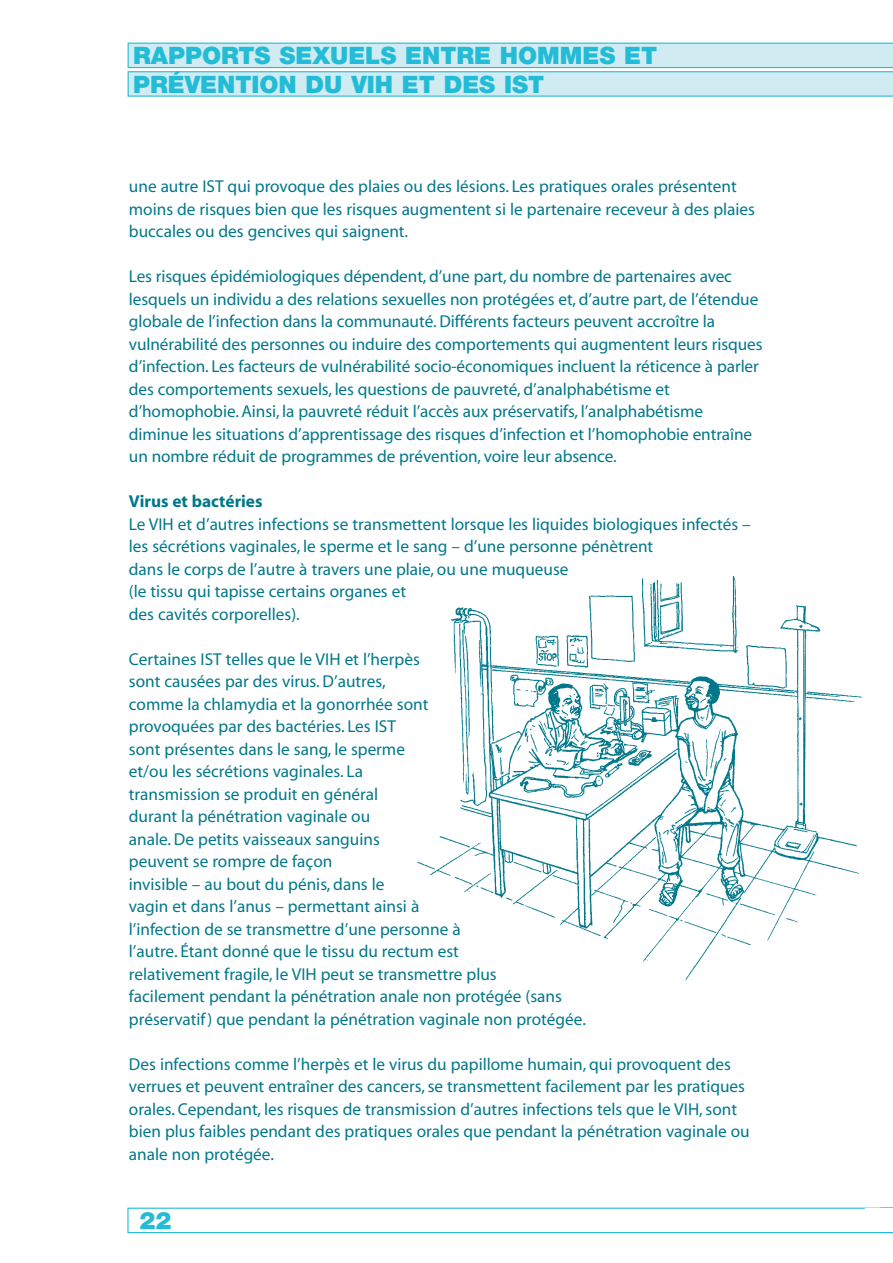
<style>
.page{position:relative;width:893px;height:1263px;background:#fff}
.page>*{position:absolute;margin:0;border:0;box-sizing:border-box;transform-origin:0 0}
.t1{font:900 24px/28.8px "Helvetica Neue";color:#23bcd7}
.t2{font:17.25px/22.5px "Myriad";color:#00788a}
.t3{font:700 17.25px "Myriad";color:#00788a}
</style>
<div class="page">
<svg style="left:127px;top:1207px;width:765px;height:27px"></svg>
<svg style="left:128px;top:43px;width:764px;height:54px;background:#c5e8f0"></svg>
<div style="left:865px;top:1209px;width:27px;height:23px;background:#fff"></div>
<img style="left:417px;top:576px;width:446px;height:405px">
<h1 class="t1" style="left:133px;top:43px;width:525px">RAPPORTS SEXUELS ENTRE HOMMES ET<br>PRÉVENTION DU VIH ET DES IST</h1>
<p class="t2" style="left:129px;top:177px;width:627px">une autre IST qui provoque des plaies ou des lésions. Les pratiques orales présentent moins de risques bien que les risques augmentent si le partenaire receveur à des plaies buccales ou des gencives qui saignent.</p>
<p class="t2" style="left:129px;top:267px;width:635px">Les risques épidémiologiques dépendent, d’une part, du nombre de partenaires avec lesquels un individu a des relations sexuelles non protégées et, d’autre part, de l’étendue globale de l’infection dans la communauté. Différents facteurs peuvent accroître la vulnérabilité des personnes ou induire des comportements qui augmentent leurs risques d’infection. Les facteurs de vulnérabilité socio-économiques incluent la réticence à parler des comportements sexuels, les questions de pauvreté, d’analphabétisme et d’homophobie. Ainsi, la pauvreté réduit l’accès aux préservatifs, l’analphabétisme diminue les situations d’apprentissage des risques d’infection et l’homophobie entraîne un nombre réduit de programmes de prévention, voire leur absence.</p>
<p class="t3" style="left:129px;top:495px;width:135px">Virus et bactéries</p>
<p class="t2" style="left:129px;top:514px;width:623px">Le VIH et d’autres infections se transmettent lorsque les liquides biologiques infectés – les sécrétions vaginales, le sperme et le sang – d’une personne pénètrent<br>dans le corps de l’autre à travers une plaie, ou une muqueuse<br>(le tissu qui tapisse certains organes et<br>des cavités corporelles).</p>
<p class="t2" style="left:129px;top:649px;width:458px">Certaines IST telles que le VIH et l’herpès<br>sont causées par des virus. D’autres,<br>comme la chlamydia et la gonorrhée sont<br>provoquées par des bactéries. Les IST<br>sont présentes dans le sang, le sperme<br>et/ou les sécrétions vaginales. La<br>transmission se produit en général<br>durant la pénétration vaginale ou<br>anale. De petits vaisseaux sanguins<br>peuvent se rompre de façon<br>invisible – au bout du pénis, dans le<br>vagin et dans l’anus – permettant ainsi à<br>l’infection de se transmettre d’une personne à<br>l’autre. Étant donné que le tissu du rectum est<br>relativement fragile, le VIH peut se transmettre plus<br>facilement pendant la pénétration anale non protégée (sans préservatif) que pendant la pénétration vaginale non protégée.</p>
<p class="t2" style="left:129px;top:1054px;width:622px">Des infections comme l’herpès et le virus du papillome humain, qui provoquent des verrues et peuvent entraîner des cancers, se transmettent facilement par les pratiques orales. Cependant, les risques de transmission d’autres infections tels que le VIH, sont bien plus faibles pendant des pratiques orales que pendant la pénétration vaginale ou anale non protégée.</p>
<h1 class="t1" style="left:139px;top:1208px;width:34px">22</h1>
</div>
